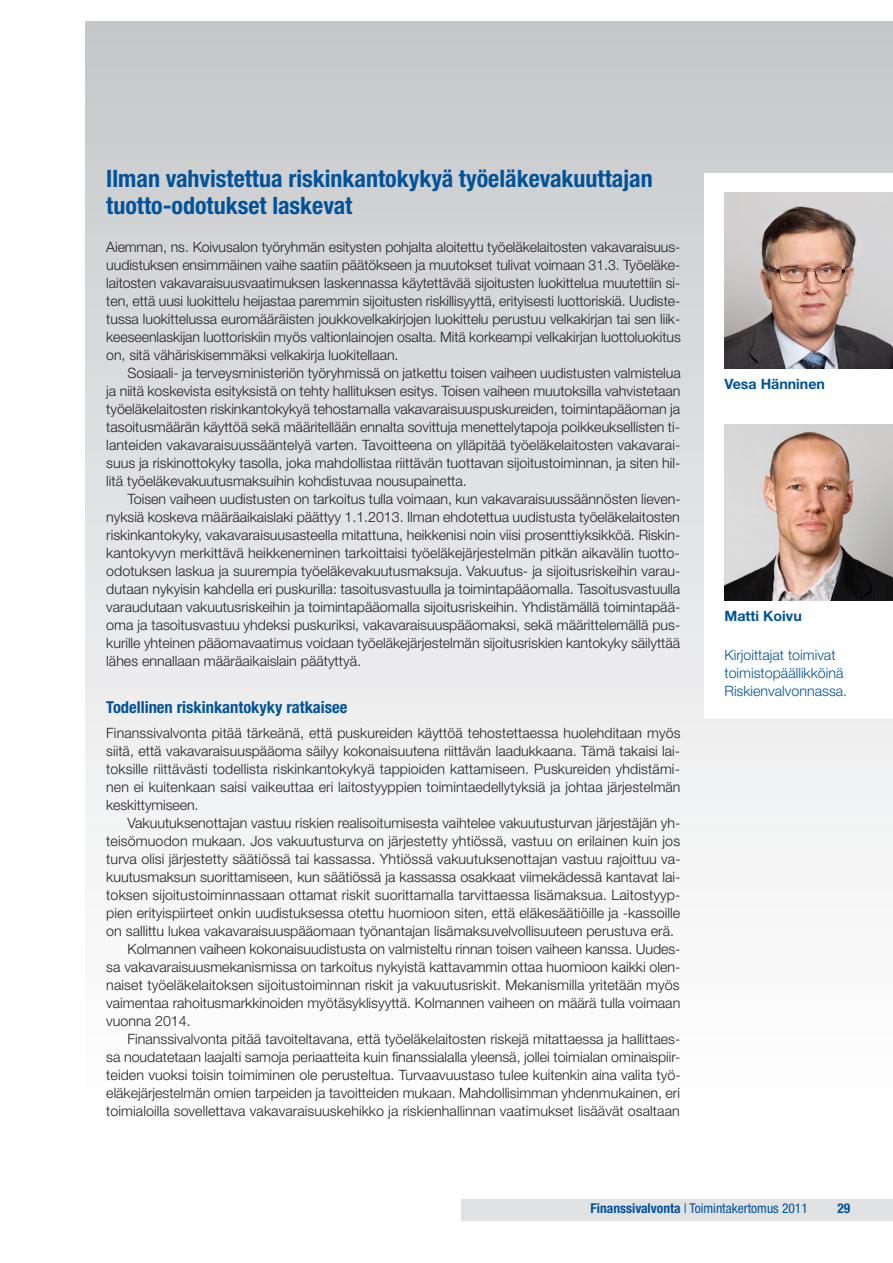
<style>
.page{position:relative;width:893px;height:1263px;background:#fff}
.page>*{position:absolute;margin:0;border:0;box-sizing:border-box;transform-origin:0 0}
.t1{font:700 condensed 24px/27px "Helvetica Neue LT Std";color:#015399}
.t2{font:700 condensed 16.5px "Helvetica Neue LT Std";color:#015399}
.t3{font:300 14.25px/18px "Helvetica Neue LT Std";color:#231f20;text-align:justify}
.t4{font:300 14.25px/18px "Helvetica Neue LT Std";color:#015399}
.t5{font:700 14.25px "Helvetica Neue LT Std";color:#015399}
.t6{font:condensed 13.5px "Helvetica Neue LT Std";color:#015399}
.t7{font:700 condensed 13.5px "Helvetica Neue LT Std";color:#015399}
.s1{font-weight:700}
</style>
<div class="page">
<div style="left:461px;top:1199px;width:432px;height:21px;background:#e1e2e4"></div>
<div style="left:85px;top:21px;width:808px;height:1123px;background:linear-gradient(to bottom,#c7c8cb,#fff)"></div>
<div style="left:705px;top:173px;width:188px;height:299px;background:#fff"></div>
<div style="left:705px;top:461px;width:188px;height:258px;background:#fff"></div>
<img style="left:724px;top:192px;width:169px;height:176px">
<img style="left:724px;top:425px;width:169px;height:176px">
<h1 class="t1" style="left:106px;top:165px;width:548px">Ilman vahvistettua riskinkantokykyä työeläkevakuuttajan tuotto-odotukset laskevat</h1>
<p class="t3" style="left:106px;top:238px;width:576px">Aiemman, ns. Koivusalon työryhmän esitysten pohjalta aloitettu työeläkelaitosten vakavaraisuus&shy;uudistuksen ensimmäinen vaihe saatiin päätökseen ja muutokset tulivat voimaan 31.3. Työeläke&shy;laitosten vakavaraisuusvaatimuksen laskennassa käytettävää sijoitusten luokittelua muutettiin si&shy;ten, että uusi luokittelu heijastaa paremmin sijoitusten riskillisyyttä, erityisesti luottoriskiä. Uudiste&shy;tussa luokittelussa euromääräisten joukkovelkakirjojen luokittelu perustuu velkakirjan tai sen liik&shy;keeseenlaskijan luottoriskiin myös valtionlainojen osalta. Mitä korkeampi velkakirjan luottoluokitus on, sitä vähäriskisemmäksi velkakirja luokitellaan.</p>
<p class="t3" style="left:106px;top:364px;width:576px;text-indent:21px">Sosiaali- ja terveysministeriön työryhmissä on jatkettu toisen vaiheen uudistusten valmistelua ja niitä koskevista esityksistä on tehty hallituksen esitys. Toisen vaiheen muutoksilla vahvistetaan työeläkelaitosten riskinkantokykyä tehostamalla vakavaraisuuspuskureiden, toimintapääoman ja tasoitusmäärän käyttöä sekä määritellään ennalta sovittuja menettelytapoja poikkeuksellisten ti&shy;lanteiden vakavaraisuussääntelyä varten. Tavoitteena on ylläpitää työeläkelaitosten vakavarai&shy;suus ja riskinottokyky tasolla, joka mahdollistaa riittävän tuottavan sijoitustoiminnan, ja siten hil&shy;litä työeläkevakuutusmaksuihin kohdistuvaa nousupainetta.</p>
<p class="t3" style="left:106px;top:490px;width:576px;text-indent:21px">Toisen vaiheen uudistusten on tarkoitus tulla voimaan, kun vakavaraisuussäännösten lieven&shy;nyksiä koskeva määräaikaislaki päättyy 1.1.2013. Ilman ehdotettua uudistusta työeläkelaitosten riskinkantokyky, vakavaraisuusasteella mitattuna, heikkenisi noin viisi prosenttiyksikköä. Riskin&shy;kantokyvyn merkittävä heikkeneminen tarkoittaisi työeläkejärjestelmän pitkän aikavälin tuotto&shy;odotuksen laskua ja suurempia työeläkevakuutusmaksuja. Vakuutus- ja sijoitusriskeihin varau&shy;dutaan nykyisin kahdella eri puskurilla: tasoitusvastuulla ja toimintapääomalla. Tasoitusvastuulla varaudutaan vakuutusriskeihin ja toimintapääomalla sijoitusriskeihin. Yhdistämällä toimintapää&shy;oma ja tasoitusvastuu yhdeksi puskuriksi, vakavaraisuuspääomaksi, sekä määrittelemällä pus&shy;kurille yhteinen pääomavaatimus voidaan työeläkejärjestelmän sijoitusriskien kantokyky säilyttää lähes ennallaan määräaikaislain päätyttyä.</p>
<p class="t2" style="left:106px;top:697px;width:243px">Todellinen riskinkantokyky ratkaisee</p>
<p class="t3" style="left:106px;top:724px;width:576px">Finanssivalvonta pitää tärkeänä, että puskureiden käyttöä tehostettaessa huolehditaan myös siitä, että vakavaraisuuspääoma säilyy kokonaisuutena riittävän laadukkaana. Tämä takaisi lai&shy;toksille riittävästi todellista riskinkantokykyä tappioiden kattamiseen. Puskureiden yhdistämi&shy;nen ei kuitenkaan saisi vaikeuttaa eri laitostyyppien toimintaedellytyksiä ja johtaa järjestelmän keskittymiseen.</p>
<p class="t3" style="left:128px;top:814px;width:554px">Vakuutuksenottajan vastuu riskien realisoitumisesta vaihtelee vakuutusturvan järjestäjän yh-</p>
<p class="t3" style="left:106px;top:832px;width:575px">teisömuodon mukaan. Jos vakuutusturva on järjestetty yhtiössä, vastuu on erilainen kuin jos</p>
<p class="t3" style="left:106px;top:850px;width:576px">turva olisi järjestetty säätiössä tai kassassa. Yhtiössä vakuutuksenottajan vastuu rajoittuu va-</p>
<p class="t3" style="left:106px;top:868px;width:575px">kuutusmaksun suorittamiseen, kun säätiössä ja kassassa osakkaat viimekädessä kantavat lai-</p>
<p class="t3" style="left:106px;top:886px;width:576px">toksen sijoitustoiminnassaan ottamat riskit suorittamalla tarvittaessa lisämaksua. Laitostyyp-</p>
<p class="t3" style="left:106px;top:904px;width:575px">pien erityispiirteet onkin uudistuksessa otettu huomioon siten, että eläkesäätiöille ja -kassoille</p>
<p class="t3" style="left:106px;top:922px;width:569px">on sallittu lukea vakavaraisuuspääomaan työnantajan lisämaksuvelvollisuuteen perustuva erä.</p>
<p class="t3" style="left:128px;top:940px;width:554px">Kolmannen vaiheen kokonaisuudistusta on valmisteltu rinnan toisen vaiheen kanssa. Uudes-</p>
<p class="t3" style="left:106px;top:958px;width:576px">sa vakavaraisuusmekanismissa on tarkoitus nykyistä kattavammin ottaa huomioon kaikki olen-</p>
<p class="t3" style="left:106px;top:976px;width:575px">naiset työeläkelaitoksen sijoitustoiminnan riskit ja vakuutusriskit. Mekanismilla yritetään myös</p>
<p class="t3" style="left:106px;top:994px;width:575px">vaimentaa rahoitusmarkkinoiden myötäsyklisyyttä. Kolmannen vaiheen on määrä tulla voimaan</p>
<p class="t3" style="left:106px;top:1012px;width:86px">vuonna 2014.</p>
<p class="t3" style="left:128px;top:1030px;width:554px">Finanssivalvonta pitää tavoiteltavana, että työeläkelaitosten riskejä mitattaessa ja hallittaes-</p>
<p class="t3" style="left:106px;top:1048px;width:576px">sa noudatetaan laajalti samoja periaatteita kuin finanssialalla yleensä, jollei toimialan ominaispiir-</p>
<p class="t3" style="left:106px;top:1066px;width:576px">teiden vuoksi toisin toimiminen ole perusteltua. Turvaavuustaso tulee kuitenkin aina valita työ-</p>
<p class="t3" style="left:106px;top:1084px;width:575px">eläkejärjestelmän omien tarpeiden ja tavoitteiden mukaan. Mahdollisimman yhdenmukainen, eri</p>
<p class="t3" style="left:106px;top:1102px;width:575px">toimialoilla sovellettava vakavaraisuuskehikko ja riskienhallinnan vaatimukset lisäävät osaltaan</p>
<p class="t5" style="left:724px;top:375px;width:102px">Vesa Hänninen</p>
<p class="t5" style="left:724px;top:607px;width:79px">Matti Koivu</p>
<p class="t4" style="left:724px;top:646px;width:124px">Kirjoittajat toimivat toimistopäällikköinä<br>Riskienvalvonnassa.</p>
<p class="t6" style="left:591px;top:1200px;width:219px"><span class="s1">Finanssivalvonta</span> | Toimintakertomus 2011</p>
<p class="t7" style="left:837px;top:1200px;width:14px">29</p>
</div>
